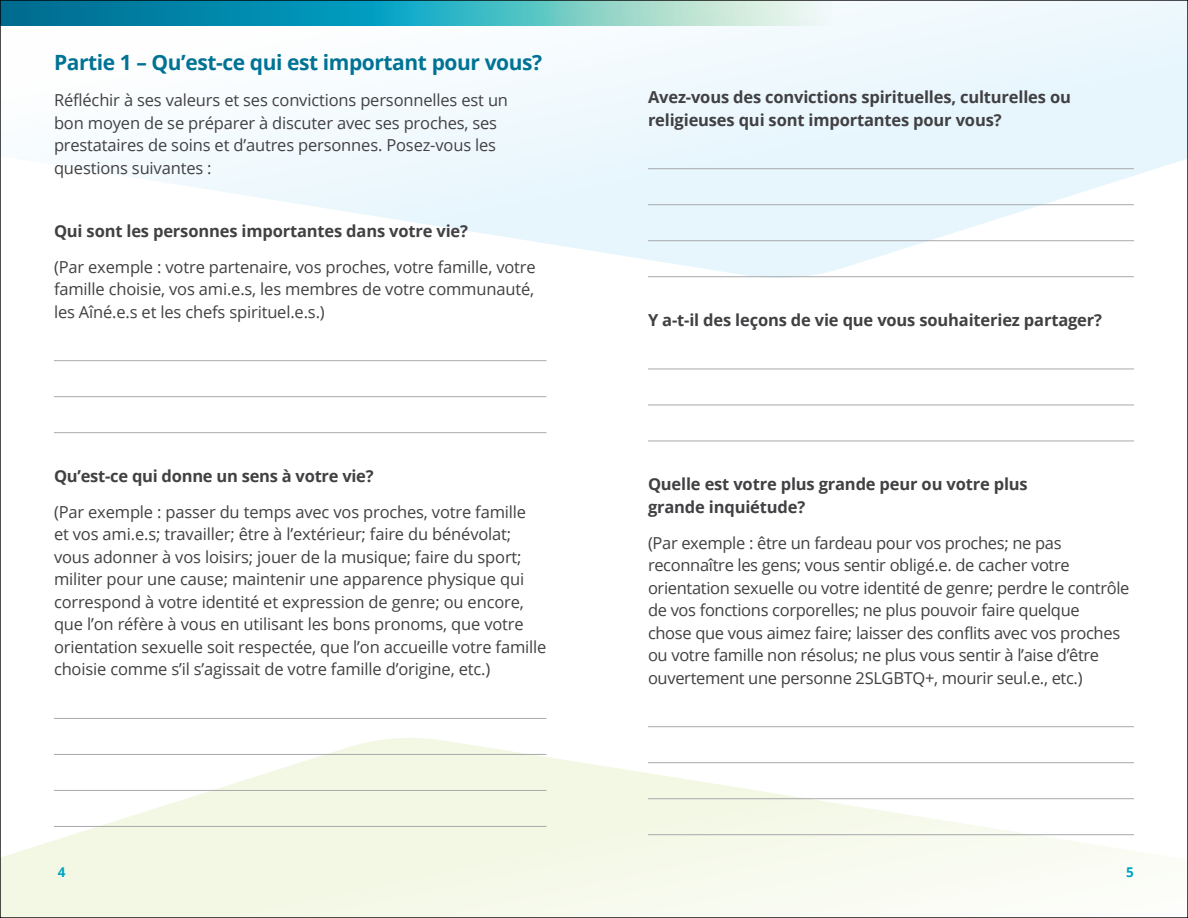
<style>
.page{position:relative;width:1188px;height:918px;background:#fff}
.page>*{position:absolute;margin:0;border:0;box-sizing:border-box;transform-origin:0 0}
.t1{font:700 21px "Open Sans";letter-spacing:-.02em;color:#007395}
.t2{font:16.5px/22.5px "Open Sans";letter-spacing:-.01em;color:#414042}
.t3{font:700 16.5px/22.5px "Open Sans";letter-spacing:-.01em;color:#414042}
.t4{font:700 13.5px "Open Sans";color:#00a4c7}
</style>
<div class="page">
<svg style="left:2px;top:738px;width:1152px;height:178px;fill:#f6faec"></svg>
<svg style="left:67px;top:2px;width:1119px;height:276px;fill:#f0f9fd"></svg>
<hr style="left:54px;top:360px;width:492px;height:1px;background:#a7a9ac">
<hr style="left:54px;top:396px;width:492px;height:1px;background:#a7a9ac">
<hr style="left:54px;top:432px;width:492px;height:1px;background:#a7a9ac">
<hr style="left:54px;top:718px;width:492px;height:1px;background:#a7a9ac">
<hr style="left:54px;top:754px;width:492px;height:1px;background:#a7a9ac">
<hr style="left:54px;top:790px;width:492px;height:1px;background:#a7a9ac">
<hr style="left:54px;top:826px;width:492px;height:1px;background:#a7a9ac">
<hr style="left:648px;top:168px;width:486px;height:1px;background:#a7a9ac">
<hr style="left:648px;top:204px;width:486px;height:1px;background:#a7a9ac">
<hr style="left:648px;top:240px;width:486px;height:1px;background:#a7a9ac">
<hr style="left:648px;top:276px;width:486px;height:1px;background:#a7a9ac">
<hr style="left:648px;top:369px;width:486px;height:1px;background:#a7a9ac">
<hr style="left:648px;top:405px;width:486px;height:1px;background:#a7a9ac">
<hr style="left:648px;top:441px;width:486px;height:1px;background:#a7a9ac">
<hr style="left:648px;top:726px;width:486px;height:1px;background:#a7a9ac">
<hr style="left:648px;top:762px;width:486px;height:1px;background:#a7a9ac">
<hr style="left:648px;top:798px;width:486px;height:1px;background:#a7a9ac">
<hr style="left:648px;top:834px;width:486px;height:1px;background:#a7a9ac">
<svg style="left:2px;top:2px;width:830px;height:24px;background:#48aebe"></svg>
<p class="t1" style="left:54px;top:48px;width:490px">Partie 1 – Qu’est-ce qui est important pour vous?</p>
<p class="t2" style="left:54px;top:88px;width:456px">Réfléchir à ses valeurs et ses convictions personnelles est un bon moyen de se préparer à discuter avec ses proches, ses prestataires de soins et d’autres personnes. Posez-vous les questions suivantes :</p>
<p class="t3" style="left:54px;top:219px;width:416px">Qui sont les personnes importantes dans votre vie?</p>
<p class="t2" style="left:54px;top:255px;width:483px;text-align:justify">(Par exemple : votre partenaire, vos proches, votre famille, votre famille choisie, vos ami.e.s, les membres de votre communauté, les Aîné.e.s et les chefs spirituel.e.s.)</p>
<p class="t3" style="left:54px;top:464px;width:321px">Qu’est-ce qui donne un sens à votre vie?</p>
<p class="t2" style="left:54px;top:500px;width:494px">(Par exemple : passer du temps avec vos proches, votre famille<br>et vos ami.e.s; travailler; être à l’extérieur; faire du bénévolat; vous adonner à vos loisirs; jouer de la musique; faire du sport; militer pour une cause; maintenir une apparence physique qui correspond à votre identité et expression de genre; ou encore, que l’on réfère à vous en utilisant les bons pronoms, que votre orientation sexuelle soit respectée, que l’on accueille votre famille choisie comme s’il s’agissait de votre famille d’origine, etc.)</p>
<p class="t3" style="left:648px;top:85px;width:424px">Avez-vous des convictions spirituelles, culturelles ou religieuses qui sont importantes pour vous?</p>
<p class="t3" style="left:648px;top:308px;width:456px">Y a-t-il des leçons de vie que vous souhaiteriez partager?</p>
<p class="t3" style="left:648px;top:472px;width:381px">Quelle est votre plus grande peur ou votre plus grande inquiétude?</p>
<p class="t2" style="left:648px;top:531px;width:483px">(Par exemple : être un fardeau pour vos proches; ne pas reconnaître les gens; vous sentir obligé.e. de cacher votre orientation sexuelle ou votre identité de genre; perdre le contrôle de vos fonctions corporelles; ne plus pouvoir faire quelque<br>chose que vous aimez faire; laisser des conflits avec vos proches ou votre famille non résolus; ne plus vous sentir à l’aise d’être ouvertement une personne 2SLGBTQ+, mourir seul.e., etc.)</p>
<p class="t4" style="left:58px;top:863px;width:9px">4</p>
<p class="t4" style="left:1126px;top:863px;width:9px">5</p>
</div>
